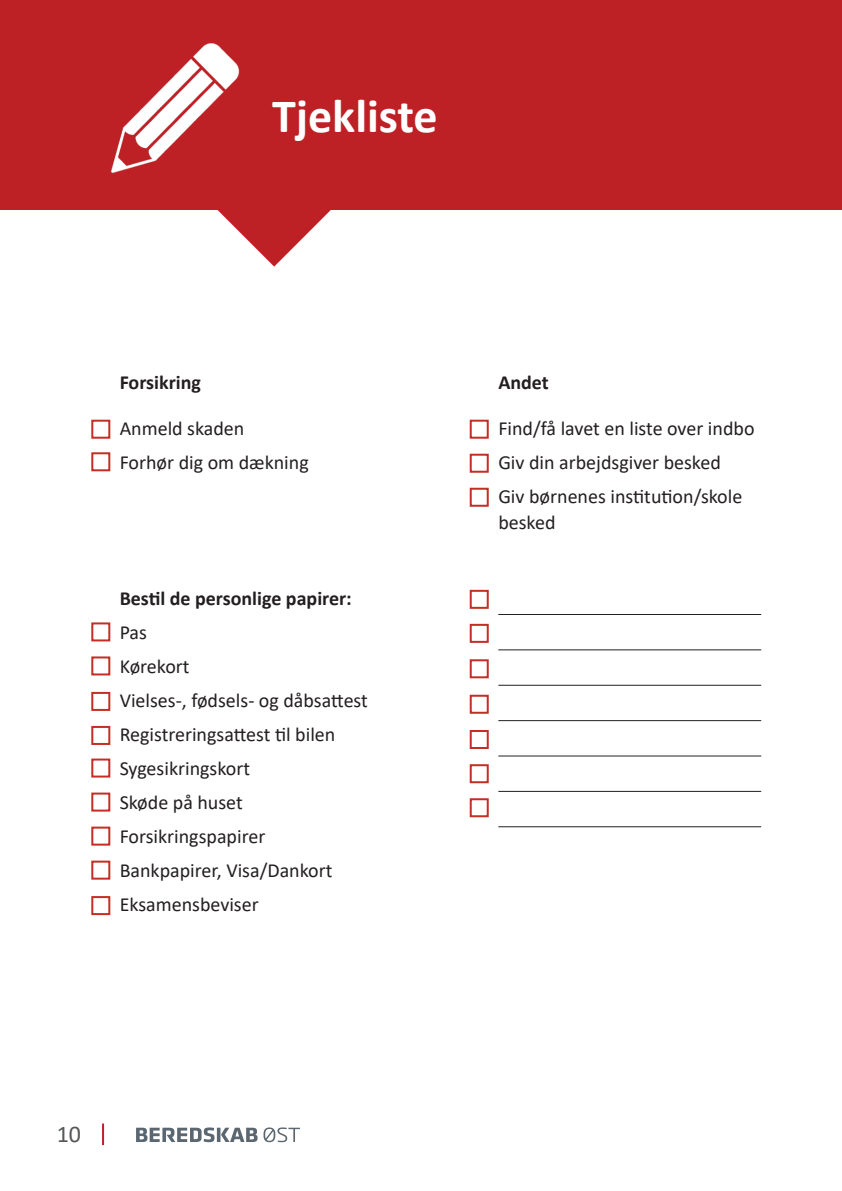
<style>
.page{position:relative;width:842px;height:1191px;background:#fff}
.page>*{position:absolute;margin:0;border:0;box-sizing:border-box;transform-origin:0 0}
.t1{font:700 48px "Calibri";color:#fff}
.t2{font:24px "Calibri";color:#57585a}
.Brødtekst_kopi{font:20px/26px "Calibri";color:#231f20}
.Brødtekst_kopi-2{font:700 20px "Calibri";color:#231f20}
.Brødtekst_-_overksri{font:700 20px "Calibri";color:#231f20}
</style>
<div class="page">
<svg style="left:136px;top:1127px;width:122px;height:15px"></svg>
<svg style="left:264px;top:1127px;width:36px;height:15px"></svg>
<hr style="left:102px;top:1123px;width:2px;height:22px;background:#be2125">
<svg style="left:217px;top:210px;width:114px;height:57px"></svg>
<div style="left:0;top:0;width:842px;height:210px;background:#be2125"></div>
<div style="left:91px;top:420px;width:19px;height:19px;border:2px solid #c32e25"></div>
<div style="left:91px;top:452px;width:19px;height:19px;border:2px solid #c32e25"></div>
<div style="left:91px;top:622px;width:19px;height:19px;border:2px solid #c32e25"></div>
<div style="left:91px;top:656px;width:19px;height:19px;border:2px solid #c32e25"></div>
<div style="left:91px;top:692px;width:19px;height:19px;border:2px solid #c32e25"></div>
<div style="left:91px;top:726px;width:19px;height:19px;border:2px solid #c32e25"></div>
<div style="left:91px;top:758px;width:19px;height:19px;border:2px solid #c32e25"></div>
<div style="left:91px;top:792px;width:19px;height:19px;border:2px solid #c32e25"></div>
<div style="left:91px;top:826px;width:19px;height:19px;border:2px solid #c32e25"></div>
<div style="left:91px;top:860px;width:19px;height:19px;border:2px solid #c32e25"></div>
<div style="left:91px;top:896px;width:19px;height:19px;border:2px solid #c32e25"></div>
<div style="left:470px;top:420px;width:19px;height:19px;border:2px solid #c32e25"></div>
<div style="left:470px;top:454px;width:19px;height:19px;border:2px solid #c32e25"></div>
<div style="left:470px;top:488px;width:19px;height:19px;border:2px solid #c32e25"></div>
<div style="left:470px;top:590px;width:19px;height:19px;border:2px solid #c32e25"></div>
<div style="left:470px;top:624px;width:19px;height:19px;border:2px solid #c32e25"></div>
<div style="left:470px;top:659px;width:19px;height:19px;border:2px solid #c32e25"></div>
<div style="left:470px;top:694px;width:19px;height:19px;border:2px solid #c32e25"></div>
<div style="left:470px;top:730px;width:19px;height:19px;border:2px solid #c32e25"></div>
<div style="left:470px;top:764px;width:19px;height:19px;border:2px solid #c32e25"></div>
<div style="left:470px;top:798px;width:19px;height:19px;border:2px solid #c32e25"></div>
<img style="left:111px;top:43px;width:129px;height:131px">
<hr style="left:498px;top:614px;width:263px;height:1px;background:#231f20">
<hr style="left:498px;top:649px;width:263px;height:1px;background:#231f20">
<hr style="left:498px;top:685px;width:263px;height:1px;background:#231f20">
<hr style="left:498px;top:720px;width:263px;height:1px;background:#231f20">
<hr style="left:498px;top:755px;width:263px;height:1px;background:#231f20">
<hr style="left:498px;top:791px;width:263px;height:1px;background:#231f20">
<hr style="left:498px;top:826px;width:263px;height:1px;background:#231f20">
<p class="t1" style="left:272px;top:82px;width:167px">Tjekliste</p>
<p class="Brødtekst_-_overksri" style="left:120px;top:368px;width:83px">Forsikring</p>
<p class="Brødtekst_kopi" style="left:120px;top:414px;width:126px">Anmeld skaden</p>
<p class="Brødtekst_kopi" style="left:120px;top:448px;width:191px">Forhør dig om dækning</p>
<p class="Brødtekst_kopi-2" style="left:120px;top:584px;width:234px">Bestil de personlige papirer:</p>
<p class="Brødtekst_kopi" style="left:120px;top:618px;width:29px">Pas</p>
<p class="Brødtekst_kopi" style="left:120px;top:652px;width:71px">Kørekort</p>
<p class="Brødtekst_kopi" style="left:120px;top:686px;width:250px">Vielses-, fødsels- og dåbsattest</p>
<p class="Brødtekst_kopi" style="left:120px;top:720px;width:217px">Registreringsattest til bilen</p>
<p class="Brødtekst_kopi" style="left:120px;top:754px;width:132px">Sygesikringskort</p>
<p class="Brødtekst_kopi" style="left:120px;top:788px;width:125px">Skøde på huset</p>
<p class="Brødtekst_kopi" style="left:120px;top:822px;width:147px">Forsikringspapirer</p>
<p class="Brødtekst_kopi" style="left:120px;top:856px;width:214px">Bankpapirer, Visa/Dankort</p>
<p class="Brødtekst_kopi" style="left:120px;top:890px;width:141px">Eksamensbeviser</p>
<p class="t2" style="left:57px;top:1117px;width:26px">10</p>
<p class="Brødtekst_-_overksri" style="left:498px;top:368px;width:52px">Andet</p>
<p class="Brødtekst_kopi" style="left:498px;top:414px;width:258px">Find/få lavet en liste over indbo</p>
<p class="Brødtekst_kopi" style="left:498px;top:448px;width:224px">Giv din arbejdsgiver besked</p>
<p class="Brødtekst_kopi" style="left:498px;top:482px;width:245px">Giv børnenes institution/skole besked</p>
</div>
